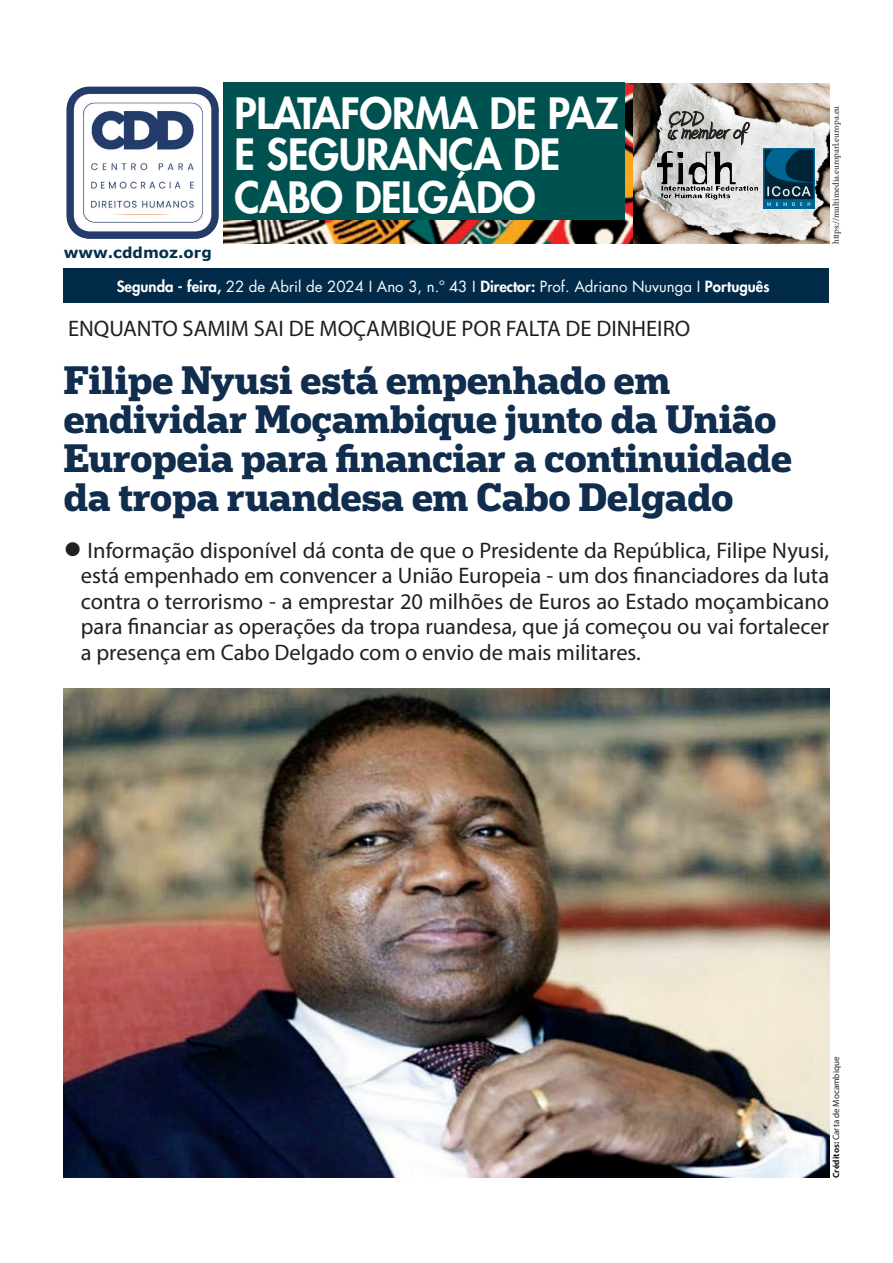
<style>
.page{position:relative;width:893px;height:1263px;background:#fff}
.page>*{position:absolute;margin:0;border:0;box-sizing:border-box;transform-origin:0 0}
.t1{font:800 42px/42px "Futura LT";letter-spacing:-.01em;color:#fff}
.t2{font:700 37.5px/39px "Popular";color:#102d4e}
.t3{font:25.5px "Amienne";color:#231f20}
.t4{font:22.5px/25.5px "Myriad Pro";color:#231f20;text-align:justify}
.t5{font:15px "Futura LT";color:#fff}
.t6{font:700 15px "Verdana";color:#03304d}
.t7{font:9px "Minion Pro";color:#231f20}
.t8{font:9px "Myriad Pro";color:#231f20}
.s1{font-weight:800}
.s2{font-weight:700}
</style>
<div class="page">
<img style="left:223px;top:83px;width:605px;height:161px">
<img style="left:66px;top:86px;width:153px;height:153px">
<div style="left:224px;top:83px;width:401px;height:137px;background:#005251"></div>
<img style="left:634px;top:84px;width:195px;height:160px">
<svg style="left:668px;top:111px;width:83px;height:35px;background:#aaa9a6"></svg>
<img style="left:655px;top:149px;width:105px;height:52px">
<img style="left:763px;top:149px;width:52px;height:59px">
<div style="left:64px;top:268px;width:765px;height:34px;background:#022b49"></div>
<img style="left:64px;top:689px;width:765px;height:489px">
<p class="t6" style="left:64px;top:242px;width:150px">www.cddmoz.org</p>
<h1 class="t1" style="left:235px;top:92px;width:385px">PLATAFORMA DE PAZ<br>E SEGURANÇA DE<br>CABO DELGADO</h1>
<p class="t7" style="left:830px;top:244px;width:139px;rotate:-90deg">https://multimedia.europarl.europa.eu</p>
<p class="t3" style="left:668px;top:107px;width:37px">CDD</p>
<p class="t3" style="left:668px;top:120px;width:80px">is member of</p>
<p class="t5" style="left:117px;top:277px;width:654px"><span class="s1">Segunda - feira,</span> 22 de Abril de 2024 I Ano 3, n.º 43 I <span class="s1">Director:</span> Prof. Adriano Nuvunga I <span class="s1">Português</span></p>
<p class="t4" style="left:68px;top:315px;width:624px">ENQUANTO SAMIM SAI DE MOÇAMBIQUE POR FALTA DE DINHEIRO</p>
<h2 class="t2" style="left:64px;top:360px;width:730px">Filipe Nyusi está empenhado em endividar Moçambique junto da União Europeia para financiar a continuidade da tropa ruandesa em Cabo Delgado</h2>
<p class="t4" style="left:81px;top:537px;width:750px;text-indent:-17px">● Informação disponível dá conta de que o Presidente da República, Filipe Nyusi, está empenhado em convencer a União Europeia - um dos financiadores da luta contra o terrorismo - a emprestar 20 milhões de Euros ao Estado moçambicano para financiar as operações da tropa ruandesa, que já começou ou vai fortalecer a presença em Cabo Delgado com o envio de mais militares.</p>
<p class="t8" style="left:831px;top:1178px;width:123px;rotate:-90deg"><span class="s2">Créditos:</span> Carta de Mocambique</p>
</div>
